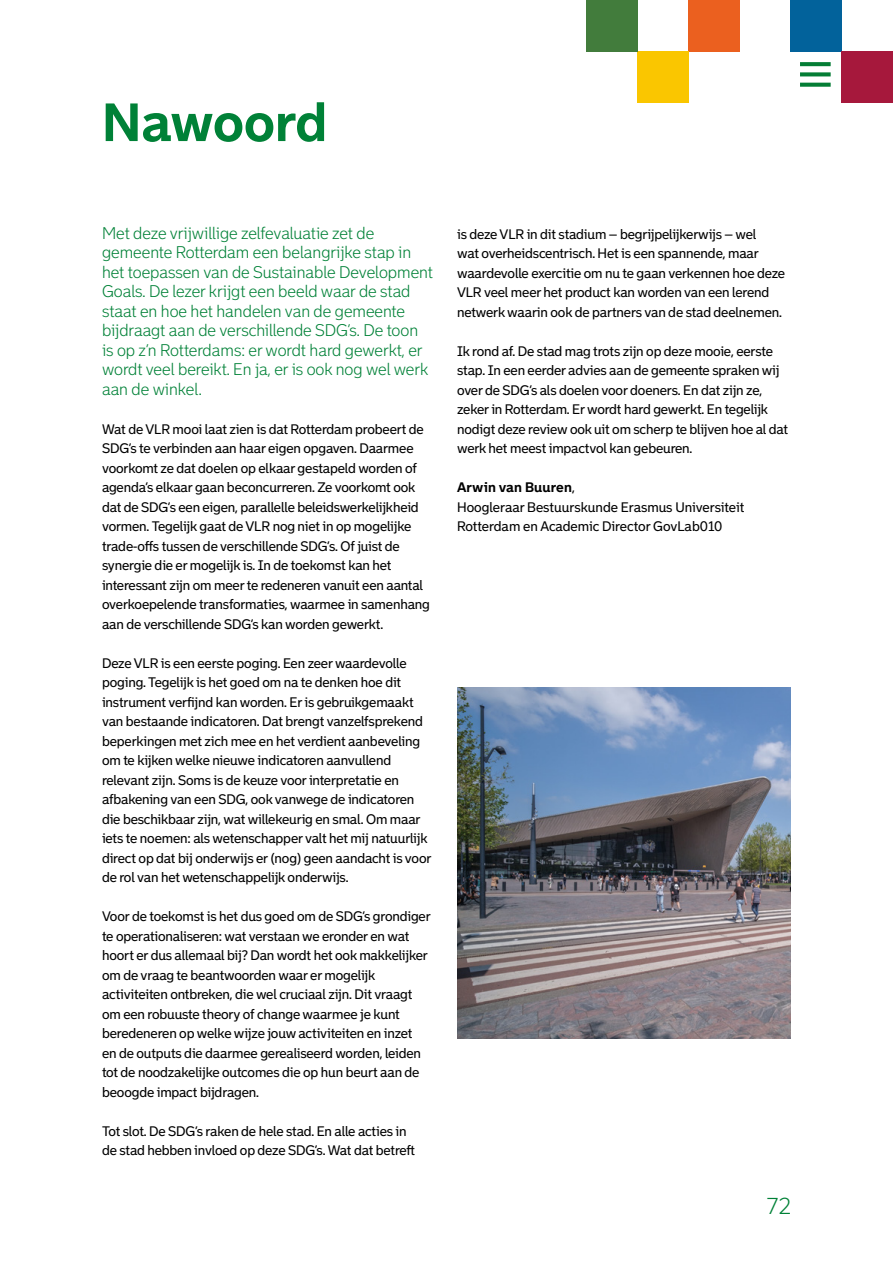
<style>
.page{position:relative;width:893px;height:1263px;background:#fff}
.page>*{position:absolute;margin:0;border:0;box-sizing:border-box;transform-origin:0 0}
.H1_Rotterdam_Titel_b{font:700 52.5px "Bolder";letter-spacing:-.01em;color:#008137}
.t1{font:300 22.5px "Bolder";color:#008137}
.P_Rotterdam_Intro{font:300 16.5px/19.5px "Bolder";color:#008137}
.P_Rotterdam_Platte_t{font:13.5px/19.5px "Bolder";letter-spacing:-.01em;color:#000}
.s1{font-weight:700}
</style>
<div class="page">
<img style="left:457px;top:687px;width:334px;height:351px">
<div style="left:689px;top:0;width:51px;height:51px;background:#eb601f"></div>
<div style="left:638px;top:51px;width:51px;height:51px;background:#fac600"></div>
<div style="left:791px;top:0;width:51px;height:51px;background:#02629b"></div>
<div style="left:587px;top:0;width:51px;height:51px;background:#427c3c"></div>
<div style="left:842px;top:51px;width:51px;height:51px;background:#a6183c"></div>
<svg style="left:800px;top:62px;width:31px;height:4px"></svg>
<svg style="left:800px;top:72px;width:31px;height:4px"></svg>
<svg style="left:800px;top:83px;width:31px;height:4px"></svg>
<h1 class="H1_Rotterdam_Titel_b" style="left:102px;top:90px;width:227px">Nawoord</h1>
<p class="P_Rotterdam_Intro" style="left:102px;top:223px;width:332px">Met deze vrijwillige zelfevaluatie zet de gemeente Rotterdam een belangrijke stap in het toepassen van de Sustainable Development Goals. De lezer krijgt een beeld waar de stad staat en hoe het handelen van de gemeente bijdraagt aan de verschillende SDG’s. De toon is op z’n Rotterdams: er wordt hard gewerkt, er wordt veel bereikt. En ja, er is ook nog wel werk aan de winkel.</p>
<p class="P_Rotterdam_Platte_t" style="left:102px;top:419px;width:329px">Wat de VLR mooi laat zien is dat Rotterdam probeert de SDG’s te verbinden aan haar eigen opgaven. Daarmee voorkomt ze dat doelen op elkaar gestapeld worden of agenda’s elkaar gaan beconcurreren. Ze voorkomt ook dat de SDG’s een eigen, parallelle beleidswerkelijkheid vormen. Tegelijk gaat de VLR nog niet in op mogelijke trade-offs tussen de verschillende SDG’s. Of juist de synergie die er mogelijk is. In de toekomst kan het interessant zijn om meer te redeneren vanuit een aantal overkoepelende transformaties, waarmee in samenhang aan de verschillende SDG’s kan worden gewerkt.</p>
<p class="P_Rotterdam_Platte_t" style="left:102px;top:653px;width:331px">Deze VLR is een eerste poging. Een zeer waardevolle poging. Tegelijk is het goed om na te denken hoe dit instrument verfijnd kan worden. Er is gebruikgemaakt van bestaande indicatoren. Dat brengt vanzelfsprekend beperkingen met zich mee en het verdient aanbeveling om te kijken welke nieuwe indicatoren aanvullend relevant zijn. Soms is de keuze voor interpretatie en afbakening van een SDG, ook vanwege de indicatoren die beschikbaar zijn, wat willekeurig en smal. Om maar iets te noemen: als wetenschapper valt het mij natuurlijk direct op dat bij onderwijs er (nog) geen aandacht is voor de rol van het wetenschappelijk onderwijs.</p>
<p class="P_Rotterdam_Platte_t" style="left:102px;top:906px;width:330px">Voor de toekomst is het dus goed om de SDG’s grondiger te operationaliseren: wat verstaan we eronder en wat hoort er dus allemaal bij? Dan wordt het ook makkelijker om de vraag te beantwoorden waar er mogelijk activiteiten ontbreken, die wel cruciaal zijn. Dit vraagt om een robuuste theory of change waarmee je kunt beredeneren op welke wijze jouw activiteiten en inzet<br>en de outputs die daarmee gerealiseerd worden, leiden tot de noodzakelijke outcomes die op hun beurt aan de beoogde impact bijdragen.</p>
<p class="P_Rotterdam_Platte_t" style="left:102px;top:1121px;width:315px">Tot slot. De SDG’s raken de hele stad. En alle acties in de stad hebben invloed op deze SDG’s. Wat dat betreft</p>
<p class="P_Rotterdam_Platte_t" style="left:457px;top:224px;width:329px">is deze VLR in dit stadium – begrijpelijkerwijs – wel<br>wat overheidscentrisch. Het is een spannende, maar waardevolle exercitie om nu te gaan verkennen hoe deze VLR veel meer het product kan worden van een lerend netwerk waarin ook de partners van de stad deelnemen.</p>
<p class="P_Rotterdam_Platte_t" style="left:457px;top:341px;width:333px">Ik rond af. De stad mag trots zijn op deze mooie, eerste stap. In een eerder advies aan de gemeente spraken wij over de SDG’s als doelen voor doeners. En dat zijn ze, zeker in Rotterdam. Er wordt hard gewerkt. En tegelijk nodigt deze review ook uit om scherp te blijven hoe al dat werk het meest impactvol kan gebeuren.</p>
<p class="P_Rotterdam_Platte_t" style="left:457px;top:477px;width:289px"><span class="s1">Arwin van Buuren</span>,<br>Hoogleraar Bestuurskunde Erasmus Universiteit<br>Rotterdam en Academic Director GovLab010</p>
<h2 class="t1" style="left:767px;top:1192px;width:25px">72</h2>
</div>
